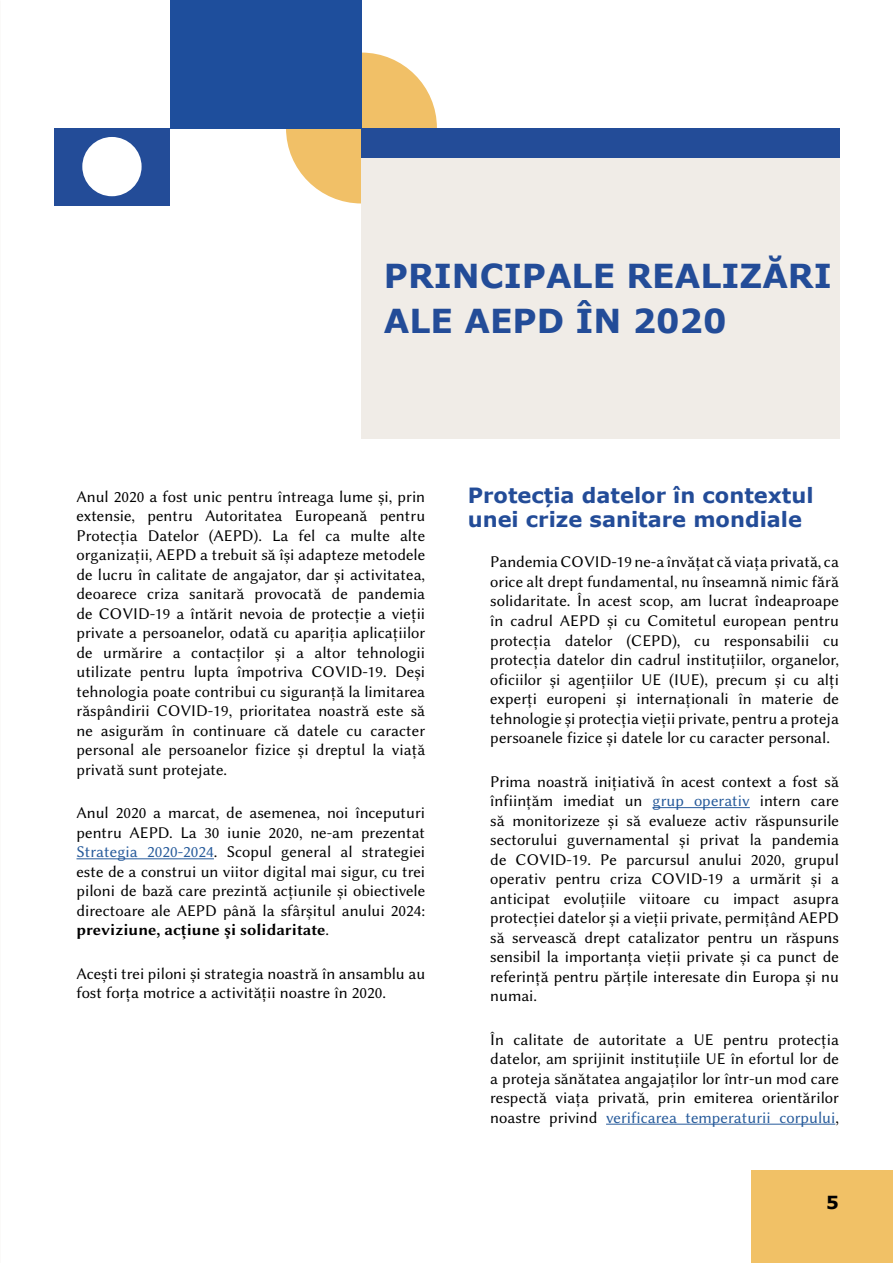
<style>
.page{position:relative;width:893px;height:1263px;background:#fff}
.page>*{position:absolute;margin:0;border:0;box-sizing:border-box;transform-origin:0 0}
.t1{font:700 33px/45px "Verdana";color:#234c98}
.t2{font:700 21px/24px "Verdana";color:#234c98}
.t3{font:700 18px "Verdana";color:#000}
.t4{font:16.5px/19.5px "Libertinus Sans";color:#000;text-align:justify}
.s1{color:#275b9b}
.s2{font-weight:700}
</style>
<div class="page">
<div style="left:751px;top:1170px;width:142px;height:93px;background:#f1c166"></div>
<div style="left:286px;top:53px;width:151px;height:150px;background:#f1c067;border-radius:50%"></div>
<hr style="left:76px;top:858px;width:138px;height:1px;background:#275b9b">
<hr style="left:652px;top:807px;width:98px;height:1px;background:#275b9b">
<hr style="left:606px;top:1124px;width:229px;height:1px;background:#275b9b">
<div style="left:54px;top:128px;width:116px;height:77px;background:#234c98"></div>
<div style="left:82px;top:137px;width:60px;height:59px;background:#fff;border-radius:50%"></div>
<div style="left:170px;top:0;width:192px;height:128px;background:#1e4e9c"></div>
<div style="left:361px;top:128px;width:479px;height:311px;background:#f0ece7"></div>
<div style="left:361px;top:128px;width:479px;height:30px;background:#234c98"></div>
<h1 class="t1" style="left:384px;top:254px;width:449px">PRINCIPALE REALIZĂRI<br>ALE AEPD ÎN 2020</h1>
<p class="t4" style="left:76px;top:487px;width:350px">Anul 2020 a fost unic pentru întreaga lume și, prin extensie, pentru Autoritatea Europeană pentru Protecția Datelor (AEPD). La fel ca multe alte organizații, AEPD a trebuit să își adapteze metodele de lucru în calitate de angajator, dar și activitatea, deoarece criza sanitară provocată de pandemia de COVID-19 a întărit nevoia de protecție a vieții private a persoanelor, odată cu apariția aplicațiilor de urmărire a contacților și a altor tehnologii utilizate pentru lupta împotriva COVID-19. Deși tehnologia poate contribui cu siguranță la limitarea răspândirii COVID-19, prioritatea noastră este să ne asigurăm în continuare că datele cu caracter personal ale persoanelor fizice și dreptul la viață privată sunt protejate.</p>
<p class="t4" style="left:76px;top:803px;width:350px">Anul 2020 a marcat, de asemenea, noi începuturi pentru AEPD. La 30 iunie 2020, ne-am prezentat <span class="s1">Strategia 2020-2024</span>. Scopul general al strategiei este de a construi un viitor digital mai sigur, cu trei piloni de bază care prezintă acțiunile și obiectivele directoare ale AEPD până la sfârșitul anului 2024: <span class="s2">previziune, acțiune și solidaritate</span>.</p>
<p class="t4" style="left:76px;top:964px;width:350px">Acești trei piloni și strategia noastră în ansamblu au fost forța motrice a activității noastre în 2020.</p>
<p class="t2" style="left:468px;top:483px;width:347px">Protecția datelor în contextul unei crize sanitare mondiale</p>
<p class="t4" style="left:490px;top:553px;width:350px">Pandemia COVID-19 ne-a învățat că viața privată, ca orice alt drept fundamental, nu înseamnă nimic fără solidaritate. În acest scop, am lucrat îndeaproape în cadrul AEPD și cu Comitetul european pentru protecția datelor (CEPD), cu responsabilii cu protecția datelor din cadrul instituțiilor, organelor, oficiilor și agențiilor UE (IUE), precum și cu alți experți europeni și internaționali în materie de tehnologie și protecția vieții private, pentru a proteja persoanele fizice și datele lor cu caracter personal.</p>
<p class="t4" style="left:490px;top:772px;width:350px">Prima noastră inițiativă în acest context a fost să înființăm imediat un <span class="s1">grup operativ</span> intern care să monitorizeze și să evalueze activ răspunsurile sectorului guvernamental și privat la pandemia de COVID-19. Pe parcursul anului 2020, grupul operativ pentru criza COVID-19 a urmărit și a anticipat evoluțiile viitoare cu impact asupra protecției datelor și a vieții private, permițând AEPD să servească drept catalizator pentru un răspuns sensibil la importanța vieții private și ca punct de referință pentru părțile interesate din Europa și nu numai.</p>
<p class="t4" style="left:490px;top:1030px;width:350px">În calitate de autoritate a UE pentru protecția datelor, am sprijinit instituțiile UE în efortul lor de a proteja sănătatea angajaților lor într-un mod care respectă viața privată, prin emiterea orientărilor noastre privind <span class="s1">verificarea temperaturii corpului</span>,</p>
<p class="t3" style="left:826px;top:1191px;width:14px">5</p>
</div>
